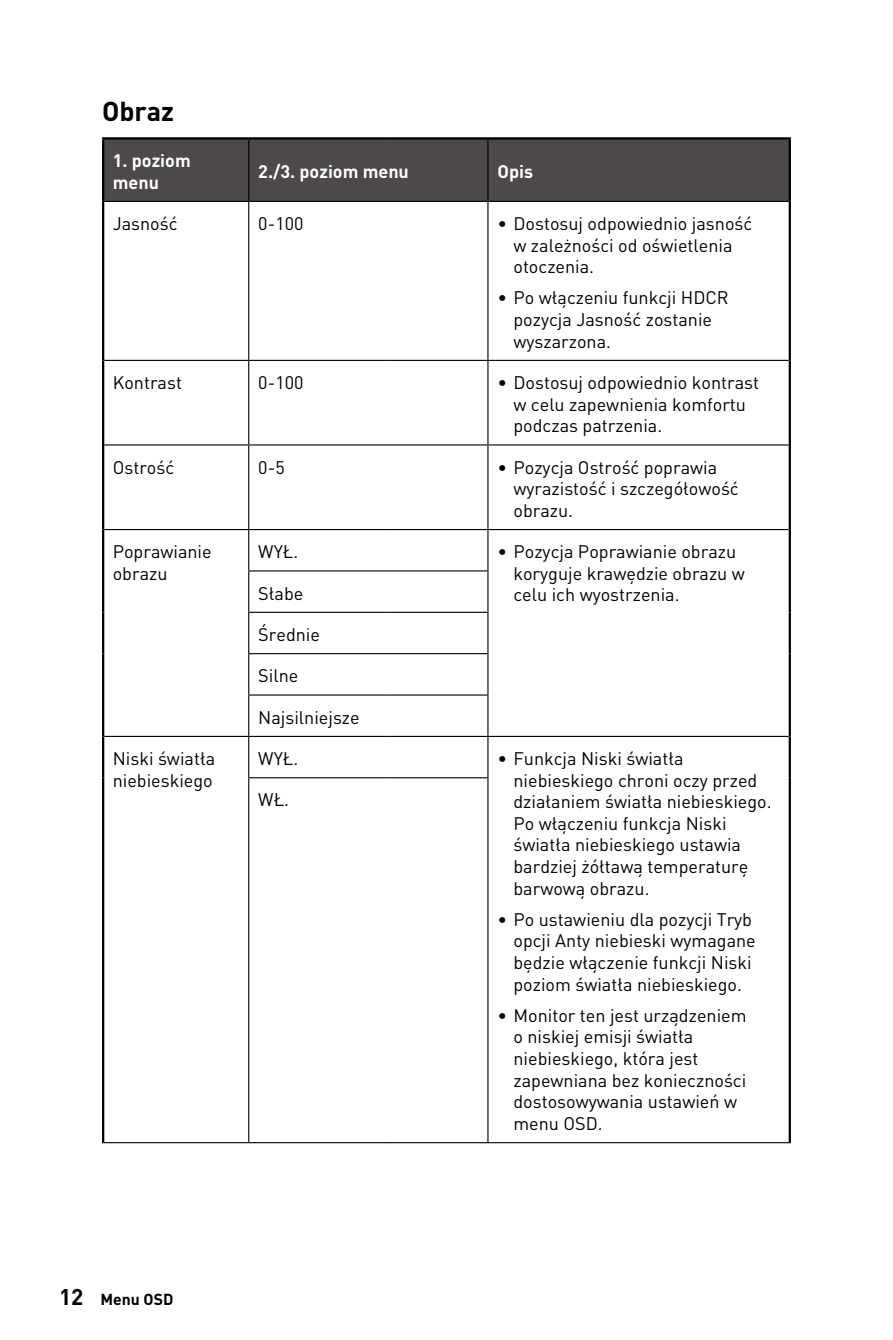
<style>
.page{position:relative;width:893px;height:1340px;background:#fff}
.page>*{position:absolute;margin:0;border:0;box-sizing:border-box;transform-origin:0 0}
.Title_2{font:700 27px "MSI Din Pro Noto CJK";color:#000}
.t1{font:18px/21.6px "MSI Din Pro Noto CJK";color:#000}
.Table_Head{font:700 18px/21.6px "MSI Din Pro Noto CJK";color:#fff}
.t2{font:700 15.75px "MSI Din Pro Noto CJK";color:#000}
.s1{font-weight:700}
.s2{font-size:22.5px}
</style>
<div class="page">
<div style="left:104px;top:139px;width:685px;height:62px;background:#4c4948"></div>
<hr style="left:102px;top:201px;width:147px;height:1px;background:#000">
<hr style="left:487px;top:571px;width:1px;height:40px;background:#000">
<hr style="left:487px;top:613px;width:1px;height:40px;background:#000">
<hr style="left:487px;top:654px;width:1px;height:40px;background:#000">
<hr style="left:487px;top:695px;width:1px;height:41px;background:#000">
<hr style="left:487px;top:778px;width:1px;height:364px;background:#000">
<hr style="left:249px;top:201px;width:137px;height:1px;background:#000">
<hr style="left:386px;top:201px;width:102px;height:1px;background:#000">
<hr style="left:488px;top:201px;width:303px;height:1px;background:#000">
<hr style="left:248px;top:202px;width:1px;height:158px;background:#000">
<hr style="left:104px;top:360px;width:145px;height:1px;background:#000">
<hr style="left:249px;top:360px;width:137px;height:1px;background:#000">
<hr style="left:248px;top:361px;width:1px;height:83px;background:#000">
<hr style="left:386px;top:360px;width:102px;height:1px;background:#000">
<hr style="left:487px;top:361px;width:1px;height:83px;background:#000">
<hr style="left:104px;top:444px;width:145px;height:1px;background:#000">
<hr style="left:249px;top:444px;width:137px;height:1px;background:#000">
<hr style="left:248px;top:445px;width:1px;height:84px;background:#000">
<hr style="left:386px;top:444px;width:102px;height:1px;background:#000">
<hr style="left:488px;top:444px;width:301px;height:1px;background:#000">
<hr style="left:487px;top:445px;width:1px;height:84px;background:#000">
<hr style="left:249px;top:529px;width:137px;height:1px;background:#000">
<hr style="left:386px;top:529px;width:102px;height:1px;background:#000">
<hr style="left:248px;top:570px;width:138px;height:1px;background:#000">
<hr style="left:386px;top:570px;width:102px;height:1px;background:#000">
<hr style="left:248px;top:611px;width:138px;height:2px;background:#000">
<hr style="left:386px;top:611px;width:102px;height:2px;background:#000">
<hr style="left:248px;top:653px;width:138px;height:1px;background:#000">
<hr style="left:386px;top:653px;width:102px;height:1px;background:#000">
<hr style="left:248px;top:694px;width:138px;height:1px;background:#000">
<hr style="left:386px;top:694px;width:102px;height:1px;background:#000">
<hr style="left:249px;top:736px;width:137px;height:1px;background:#000">
<hr style="left:386px;top:736px;width:102px;height:1px;background:#000">
<hr style="left:248px;top:777px;width:138px;height:1px;background:#000">
<hr style="left:386px;top:777px;width:102px;height:1px;background:#000">
<hr style="left:249px;top:1142px;width:137px;height:1px;background:#000">
<hr style="left:386px;top:1142px;width:102px;height:1px;background:#000">
<hr style="left:104px;top:529px;width:145px;height:1px;background:#000">
<hr style="left:248px;top:530px;width:1px;height:40px;background:#000">
<hr style="left:248px;top:571px;width:1px;height:40px;background:#000">
<hr style="left:248px;top:613px;width:1px;height:40px;background:#000">
<hr style="left:248px;top:654px;width:1px;height:40px;background:#000">
<hr style="left:248px;top:695px;width:1px;height:41px;background:#000">
<hr style="left:102px;top:529px;width:2px;height:42px;background:#000">
<hr style="left:102px;top:571px;width:2px;height:41px;background:#000">
<hr style="left:102px;top:612px;width:2px;height:41px;background:#000">
<hr style="left:102px;top:653px;width:2px;height:42px;background:#000">
<hr style="left:102px;top:695px;width:2px;height:41px;background:#000">
<hr style="left:488px;top:529px;width:301px;height:1px;background:#000">
<hr style="left:487px;top:530px;width:1px;height:40px;background:#000">
<hr style="left:789px;top:529px;width:2px;height:42px;background:#000">
<hr style="left:789px;top:571px;width:2px;height:41px;background:#000">
<hr style="left:789px;top:612px;width:2px;height:41px;background:#000">
<hr style="left:789px;top:653px;width:2px;height:42px;background:#000">
<hr style="left:789px;top:695px;width:2px;height:41px;background:#000">
<hr style="left:104px;top:736px;width:145px;height:1px;background:#000">
<hr style="left:248px;top:737px;width:1px;height:40px;background:#000">
<hr style="left:248px;top:778px;width:1px;height:364px;background:#000">
<hr style="left:102px;top:736px;width:2px;height:41px;background:#000">
<hr style="left:102px;top:777px;width:2px;height:365px;background:#000">
<hr style="left:102px;top:1142px;width:147px;height:1px;background:#000">
<hr style="left:488px;top:736px;width:301px;height:1px;background:#000">
<hr style="left:487px;top:737px;width:1px;height:40px;background:#000">
<hr style="left:789px;top:736px;width:2px;height:41px;background:#000">
<hr style="left:789px;top:777px;width:2px;height:365px;background:#000">
<hr style="left:488px;top:1142px;width:303px;height:1px;background:#000">
<hr style="left:248px;top:139px;width:1px;height:62px;background:#000">
<hr style="left:487px;top:139px;width:1px;height:62px;background:#000">
<hr style="left:487px;top:202px;width:1px;height:158px;background:#000">
<hr style="left:488px;top:360px;width:301px;height:1px;background:#000">
<hr style="left:102px;top:202px;width:2px;height:158px;background:#000">
<hr style="left:789px;top:202px;width:2px;height:158px;background:#000">
<hr style="left:102px;top:360px;width:2px;height:85px;background:#000">
<hr style="left:789px;top:360px;width:2px;height:85px;background:#000">
<hr style="left:102px;top:445px;width:2px;height:84px;background:#000">
<hr style="left:789px;top:445px;width:2px;height:84px;background:#000">
<hr style="left:102px;top:137px;width:147px;height:2px;background:#000">
<hr style="left:102px;top:139px;width:2px;height:62px;background:#000">
<hr style="left:249px;top:137px;width:137px;height:2px;background:#000">
<hr style="left:386px;top:137px;width:102px;height:2px;background:#000">
<hr style="left:488px;top:137px;width:303px;height:2px;background:#000">
<hr style="left:789px;top:139px;width:2px;height:62px;background:#000">
<p class="Title_2" style="left:102px;top:96px;width:74px">Obraz</p>
<p class="Table_Head" style="left:113px;top:150px;width:80px">1. poziom menu</p>
<p class="Table_Head" style="left:258px;top:161px;width:152px">2./3. poziom menu</p>
<p class="Table_Head" style="left:497px;top:161px;width:37px">Opis</p>
<p class="t1" style="left:113px;top:213px;width:66px">Jasność</p>
<p class="t1" style="left:258px;top:213px;width:47px">0-100</p>
<p class="t1" style="left:513px;top:213px;width:240px;text-indent:-16px"><span class="s1">∙</span> Dostosuj odpowiednio jasność w zależności od oświetlenia otoczenia.</p>
<p class="t1" style="left:513px;top:287px;width:217px;text-indent:-16px"><span class="s1">∙</span> Po włączeniu funkcji HDCR pozycja Jasność zostanie wyszarzona.</p>
<p class="t1" style="left:113px;top:372px;width:71px">Kontrast</p>
<p class="t1" style="left:258px;top:372px;width:47px">0-100</p>
<p class="t1" style="left:513px;top:372px;width:247px;text-indent:-16px"><span class="s1">∙</span> Dostosuj odpowiednio kontrast w celu zapewnienia komfortu podczas patrzenia.</p>
<p class="t1" style="left:113px;top:456px;width:63px">Ostrość</p>
<p class="t1" style="left:258px;top:456px;width:28px">0-5</p>
<p class="t1" style="left:513px;top:456px;width:227px;text-indent:-16px"><span class="s1">∙</span> Pozycja Ostrość poprawia wyrazistość i szczegółowość obrazu.</p>
<p class="t1" style="left:113px;top:541px;width:100px">Poprawianie obrazu</p>
<p class="t1" style="left:258px;top:541px;width:41px">WYŁ.</p>
<p class="t1" style="left:513px;top:541px;width:233px;text-indent:-16px"><span class="s1">∙</span> Pozycja Poprawianie obrazu koryguje krawędzie obrazu w</p>
<p class="t1" style="left:258px;top:582px;width:47px">Słabe</p>
<p class="t1" style="left:513px;top:584px;width:168px">celu ich wyostrzenia.</p>
<p class="t1" style="left:258px;top:624px;width:63px">Średnie</p>
<p class="t1" style="left:258px;top:665px;width:42px">Silne</p>
<p class="t1" style="left:258px;top:706px;width:103px">Najsilniejsze</p>
<p class="t1" style="left:113px;top:748px;width:104px">Niski światła niebieskiego</p>
<p class="t1" style="left:258px;top:748px;width:41px">WYŁ.</p>
<p class="t1" style="left:513px;top:748px;width:260px;text-indent:-16px"><span class="s1">∙</span> Funkcja Niski światła niebieskiego chroni oczy przed działaniem światła niebieskiego.<br>Po włączeniu funkcja Niski światła niebieskiego ustawia bardziej żółtawą temperaturę barwową obrazu.</p>
<p class="t1" style="left:513px;top:908px;width:244px;text-indent:-16px"><span class="s1">∙</span> Po ustawieniu dla pozycji Tryb opcji Anty niebieski wymagane będzie włączenie funkcji Niski poziom światła niebieskiego.</p>
<p class="t1" style="left:513px;top:1004px;width:235px;text-indent:-16px"><span class="s1">∙</span> Monitor ten jest urządzeniem o niskiej emisji światła niebieskiego, która jest zapewniana bez konieczności dostosowywania ustawień w menu OSD.</p>
<p class="t1" style="left:258px;top:789px;width:32px">WŁ.</p>
<p class="t2" style="left:59px;top:1289px;width:116px"><span class="s2">12</span> Menu OSD</p>
</div>
